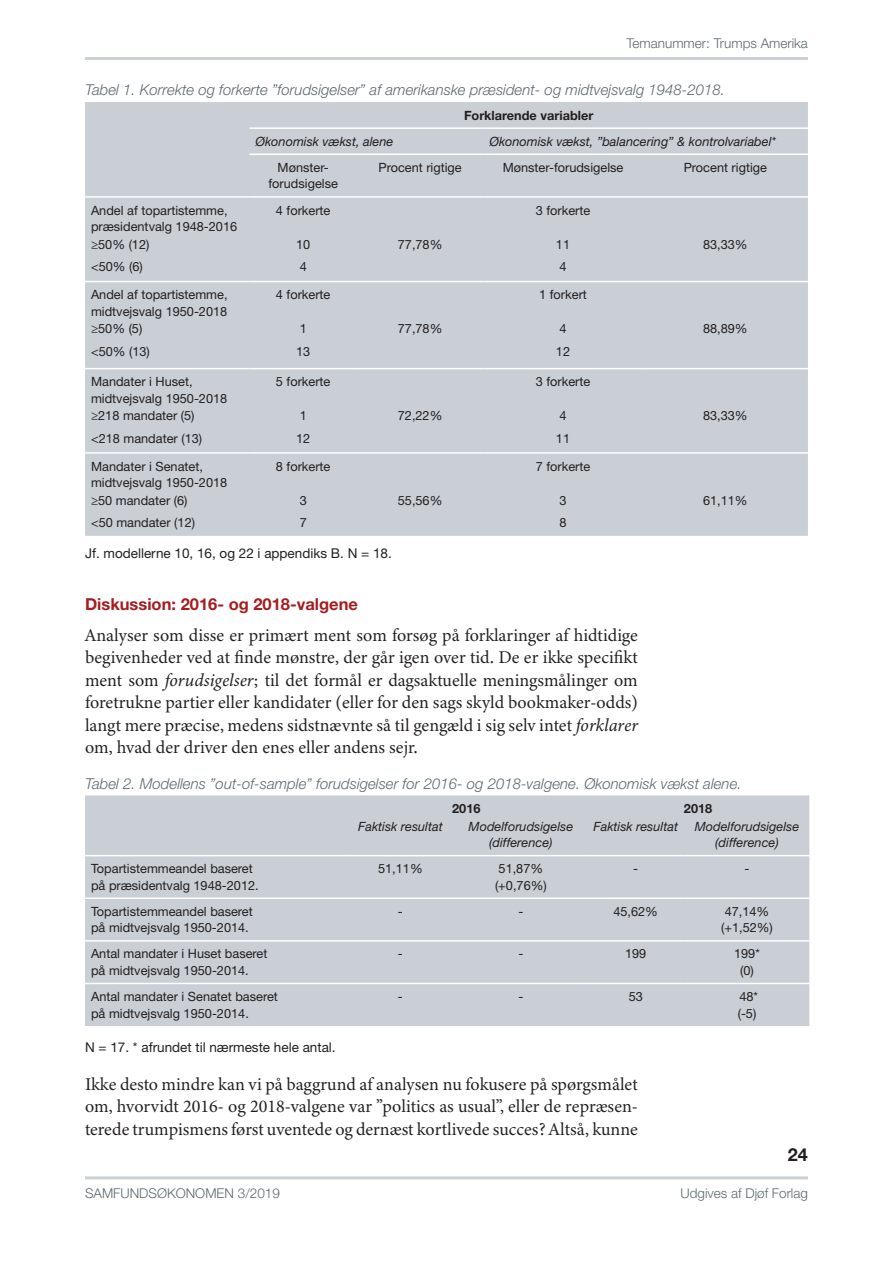
<style>
.page{position:relative;width:893px;height:1263px;background:#fff}
.page>*{position:absolute;margin:0;border:0;box-sizing:border-box;transform-origin:0 0}
.t1{font:18px/22.5px "Minion 3";color:#231f20;text-align:justify}
.t2{font:700 18px "Helvetica Neue LT Std";color:#231f20}
.t3{font:700 16.5px "Helvetica Neue LT Std";color:#a41d20}
.t4{font:italic 300 15px "Helvetica Neue LT Std";color:#5e696f}
.t5{font:13.5px "Helvetica Neue LT Std";color:#231f20}
.t6{font:300 13.5px "Helvetica Neue LT Std";color:#5e696f}
.t7{font:12.75px/16.5px "Helvetica Neue LT Std";color:#231f20}
.t8{font:italic 12.75px/16.5px "Helvetica Neue LT Std";color:#231f20;text-align:center}
.t9{font:700 12.75px "Helvetica Neue LT Std";color:#231f20}
.s1{font-style:italic}
</style>
<div class="page">
<hr style="left:85px;top:1176px;width:723px;height:3px;background:#c9cfd4">
<hr style="left:85px;top:57px;width:723px;height:3px;background:#c9cfd4">
<div style="left:85px;top:102px;width:723px;height:434px;background:#c9cfd4"></div>
<hr style="left:249px;top:127px;width:108px;height:2px;background:#fff">
<hr style="left:357px;top:127px;width:126px;height:2px;background:#fff">
<hr style="left:483px;top:127px;width:160px;height:2px;background:#fff">
<hr style="left:643px;top:127px;width:165px;height:2px;background:#fff">
<hr style="left:249px;top:154px;width:108px;height:1px;background:#fff">
<hr style="left:357px;top:154px;width:126px;height:1px;background:#fff">
<hr style="left:483px;top:154px;width:160px;height:1px;background:#fff">
<hr style="left:643px;top:154px;width:165px;height:1px;background:#fff">
<hr style="left:85px;top:196px;width:164px;height:2px;background:#fff">
<hr style="left:249px;top:196px;width:108px;height:2px;background:#fff">
<hr style="left:357px;top:196px;width:126px;height:2px;background:#fff">
<hr style="left:483px;top:196px;width:160px;height:2px;background:#fff">
<hr style="left:643px;top:196px;width:165px;height:2px;background:#fff">
<hr style="left:85px;top:281px;width:164px;height:1px;background:#fff">
<hr style="left:249px;top:281px;width:108px;height:1px;background:#fff">
<hr style="left:357px;top:281px;width:126px;height:1px;background:#fff">
<hr style="left:483px;top:281px;width:160px;height:1px;background:#fff">
<hr style="left:643px;top:281px;width:165px;height:1px;background:#fff">
<hr style="left:85px;top:368px;width:164px;height:1px;background:#fff">
<hr style="left:249px;top:368px;width:108px;height:1px;background:#fff">
<hr style="left:357px;top:368px;width:126px;height:1px;background:#fff">
<hr style="left:483px;top:368px;width:160px;height:1px;background:#fff">
<hr style="left:643px;top:368px;width:165px;height:1px;background:#fff">
<hr style="left:85px;top:452px;width:164px;height:2px;background:#fff">
<hr style="left:249px;top:452px;width:108px;height:2px;background:#fff">
<hr style="left:357px;top:452px;width:126px;height:2px;background:#fff">
<hr style="left:483px;top:452px;width:160px;height:2px;background:#fff">
<hr style="left:643px;top:452px;width:165px;height:2px;background:#fff">
<div style="left:85px;top:795px;width:724px;height:231px;background:#c9cfd4"></div>
<hr style="left:85px;top:855px;width:261px;height:1px;background:#fff">
<hr style="left:346px;top:855px;width:109px;height:1px;background:#fff">
<hr style="left:455px;top:855px;width:132px;height:1px;background:#fff">
<hr style="left:587px;top:855px;width:98px;height:1px;background:#fff">
<hr style="left:685px;top:855px;width:124px;height:1px;background:#fff">
<hr style="left:85px;top:897px;width:261px;height:2px;background:#fff">
<hr style="left:346px;top:897px;width:109px;height:2px;background:#fff">
<hr style="left:455px;top:897px;width:132px;height:2px;background:#fff">
<hr style="left:587px;top:897px;width:98px;height:2px;background:#fff">
<hr style="left:685px;top:897px;width:124px;height:2px;background:#fff">
<hr style="left:85px;top:940px;width:261px;height:2px;background:#fff">
<hr style="left:346px;top:940px;width:109px;height:2px;background:#fff">
<hr style="left:455px;top:940px;width:132px;height:2px;background:#fff">
<hr style="left:587px;top:940px;width:98px;height:2px;background:#fff">
<hr style="left:685px;top:940px;width:124px;height:2px;background:#fff">
<hr style="left:85px;top:983px;width:261px;height:1px;background:#fff">
<hr style="left:346px;top:983px;width:109px;height:1px;background:#fff">
<hr style="left:455px;top:983px;width:132px;height:1px;background:#fff">
<hr style="left:587px;top:983px;width:98px;height:1px;background:#fff">
<hr style="left:685px;top:983px;width:124px;height:1px;background:#fff">
<p class="t6" style="left:627px;top:35px;width:183px">Temanummer: Trumps Amerika</p>
<p class="t4" style="left:85px;top:80px;width:641px">Tabel 1. Korrekte og forkerte ”forudsigelser” af amerikanske præsident- og midtvejsvalg 1948-2018.</p>
<p class="t9" style="left:464px;top:107px;width:131px">Forklarende variabler</p>
<p class="t8" style="left:255px;top:133px;width:139px">Økonomisk vækst, alene</p>
<p class="t8" style="left:489px;top:133px;width:288px">Økonomisk vækst, ”balancering” &amp; kontrolvariabel*</p>
<p class="t7" style="left:268px;top:159px;width:71px;text-align:center">Mønster&shy;forudsigelse</p>
<p class="t7" style="left:378px;top:159px;width:85px">Procent rigtige</p>
<p class="t7" style="left:503px;top:159px;width:122px">Mønster-forudsigelse</p>
<p class="t7" style="left:684px;top:159px;width:85px">Procent rigtige</p>
<p class="t7" style="left:91px;top:202px;width:148px">Andel af topartistemme, præsidentvalg 1948-2016</p>
<p class="t7" style="left:276px;top:202px;width:56px">4 forkerte</p>
<p class="t7" style="left:536px;top:202px;width:56px">3 forkerte</p>
<p class="t7" style="left:91px;top:236px;width:60px">≥50% (12)</p>
<p class="t7" style="left:296px;top:236px;width:16px">10</p>
<p class="t7" style="left:398px;top:236px;width:46px">77,78%</p>
<p class="t7" style="left:556px;top:236px;width:16px">11</p>
<p class="t7" style="left:703px;top:236px;width:46px">83,33%</p>
<p class="t7" style="left:91px;top:258px;width:53px">&lt;50% (6)</p>
<p class="t7" style="left:300px;top:258px;width:9px">4</p>
<p class="t7" style="left:559px;top:258px;width:9px">4</p>
<p class="t7" style="left:91px;top:286px;width:138px">Andel af topartistemme, midtvejsvalg 1950-2018</p>
<p class="t7" style="left:276px;top:286px;width:56px">4 forkerte</p>
<p class="t7" style="left:539px;top:286px;width:49px">1 forkert</p>
<p class="t7" style="left:91px;top:320px;width:53px">≥50% (5)</p>
<p class="t7" style="left:300px;top:320px;width:9px">1</p>
<p class="t7" style="left:398px;top:320px;width:46px">77,78%</p>
<p class="t7" style="left:559px;top:320px;width:9px">4</p>
<p class="t7" style="left:703px;top:320px;width:46px">88,89%</p>
<p class="t7" style="left:91px;top:343px;width:60px">&lt;50% (13)</p>
<p class="t7" style="left:296px;top:343px;width:16px">13</p>
<p class="t7" style="left:556px;top:343px;width:16px">12</p>
<p class="t7" style="left:91px;top:373px;width:138px">Mandater i Huset, midtvejsvalg 1950-2018</p>
<p class="t7" style="left:276px;top:373px;width:56px">5 forkerte</p>
<p class="t7" style="left:536px;top:373px;width:56px">3 forkerte</p>
<p class="t7" style="left:91px;top:407px;width:105px">≥218 mandater (5)</p>
<p class="t7" style="left:300px;top:407px;width:9px">1</p>
<p class="t7" style="left:398px;top:407px;width:46px">72,22%</p>
<p class="t7" style="left:559px;top:407px;width:9px">4</p>
<p class="t7" style="left:703px;top:407px;width:46px">83,33%</p>
<p class="t7" style="left:91px;top:430px;width:113px">&lt;218 mandater (13)</p>
<p class="t7" style="left:296px;top:430px;width:16px">12</p>
<p class="t7" style="left:556px;top:430px;width:16px">11</p>
<p class="t7" style="left:91px;top:458px;width:138px">Mandater i Senatet, midtvejsvalg 1950-2018</p>
<p class="t7" style="left:276px;top:458px;width:56px">8 forkerte</p>
<p class="t7" style="left:536px;top:458px;width:56px">7 forkerte</p>
<p class="t7" style="left:91px;top:492px;width:98px">≥50 mandater (6)</p>
<p class="t7" style="left:300px;top:492px;width:9px">3</p>
<p class="t7" style="left:398px;top:492px;width:46px">55,56%</p>
<p class="t7" style="left:559px;top:492px;width:9px">3</p>
<p class="t7" style="left:703px;top:492px;width:46px">61,11%</p>
<p class="t7" style="left:91px;top:514px;width:106px">&lt;50 mandater (12)</p>
<p class="t7" style="left:300px;top:514px;width:9px">7</p>
<p class="t7" style="left:559px;top:514px;width:9px">8</p>
<p class="t5" style="left:85px;top:545px;width:308px">Jf. modellerne 10, 16, og 22 i appendiks B. N = 18.</p>
<p class="t3" style="left:85px;top:594px;width:274px">Diskussion: 2016- og 2018-valgene</p>
<p class="t1" style="left:85px;top:624px;width:554px">Analyser som disse er primært ment som forsøg på forklaringer af hidtidige begivenheder ved at finde mønstre, der går igen over tid. De er ikke specifikt ment som <span class="s1">forudsigelser</span>; til det formål er dagsaktuelle meningsmålinger om foretrukne partier eller kandidater (eller for den sags skyld bookmaker-odds) langt mere præcise, medens sidstnævnte så til gengæld i sig selv intet <span class="s1">forklarer </span>om, hvad der driver den enes eller andens sejr.</p>
<p class="t4" style="left:85px;top:774px;width:658px">Tabel 2. Modellens ”out-of-sample” forudsigelser for 2016- og 2018-valgene. Økonomisk vækst alene.</p>
<p class="t9" style="left:452px;top:800px;width:30px">2016</p>
<p class="t9" style="left:684px;top:800px;width:30px">2018</p>
<p class="t8" style="left:358px;top:818px;width:86px">Faktisk resultat</p>
<p class="t8" style="left:469px;top:818px;width:106px">Modelforudsigelse (difference)</p>
<p class="t8" style="left:593px;top:818px;width:86px">Faktisk resultat</p>
<p class="t8" style="left:695px;top:818px;width:106px">Modelforudsigelse (difference)</p>
<p class="t7" style="left:91px;top:860px;width:169px">Topartistemmeandel baseret på præsidentvalg 1948-2012.</p>
<p class="t7" style="left:378px;top:860px;width:46px">51,11%</p>
<p class="t7" style="left:495px;top:860px;width:53px">51,87% (+0,76%)</p>
<p class="t7" style="left:633px;top:860px;width:6px">-</p>
<p class="t7" style="left:744px;top:860px;width:6px">-</p>
<p class="t7" style="left:91px;top:903px;width:163px">Topartistemmeandel baseret på midtvejsvalg 1950-2014.</p>
<p class="t7" style="left:398px;top:903px;width:6px">-</p>
<p class="t7" style="left:518px;top:903px;width:6px">-</p>
<p class="t7" style="left:613px;top:903px;width:46px">45,62%</p>
<p class="t7" style="left:721px;top:903px;width:53px">47,14% (+1,52%)</p>
<p class="t7" style="left:91px;top:945px;width:178px">Antal mandater i Huset baseret på midtvejsvalg 1950-2014.</p>
<p class="t7" style="left:398px;top:945px;width:6px">-</p>
<p class="t7" style="left:518px;top:945px;width:6px">-</p>
<p class="t7" style="left:625px;top:945px;width:23px">199</p>
<p class="t7" style="left:734px;top:945px;width:27px;text-align:center">199* (0)</p>
<p class="t7" style="left:91px;top:988px;width:188px">Antal mandater i Senatet baseret på midtvejsvalg 1950-2014.</p>
<p class="t7" style="left:398px;top:988px;width:6px">-</p>
<p class="t7" style="left:518px;top:988px;width:6px">-</p>
<p class="t7" style="left:629px;top:988px;width:16px">53</p>
<p class="t7" style="left:738px;top:988px;width:22px">48* (-5)</p>
<p class="t5" style="left:85px;top:1039px;width:252px">N = 17. * afrundet til nærmeste hele antal.</p>
<h1 class="t1" style="left:85px;top:1072px;width:554px">Ikke desto mindre kan vi på baggrund af analysen nu fokusere på spørgsmålet om, hvorvidt 2016- og 2018-valgene var ”politics as usual”, eller de repræsen&shy;terede trumpismens først uventede og dernæst kortlivede succes? Altså, kunne</h1>
<h1 class="t2" style="left:788px;top:1143px;width:22px">24</h1>
<p class="t6" style="left:85px;top:1185px;width:196px">SAMFUNDSØKONOMEN 3/2019</p>
<p class="t6" style="left:681px;top:1185px;width:129px">Udgives af Djøf Forlag</p>
</div>
